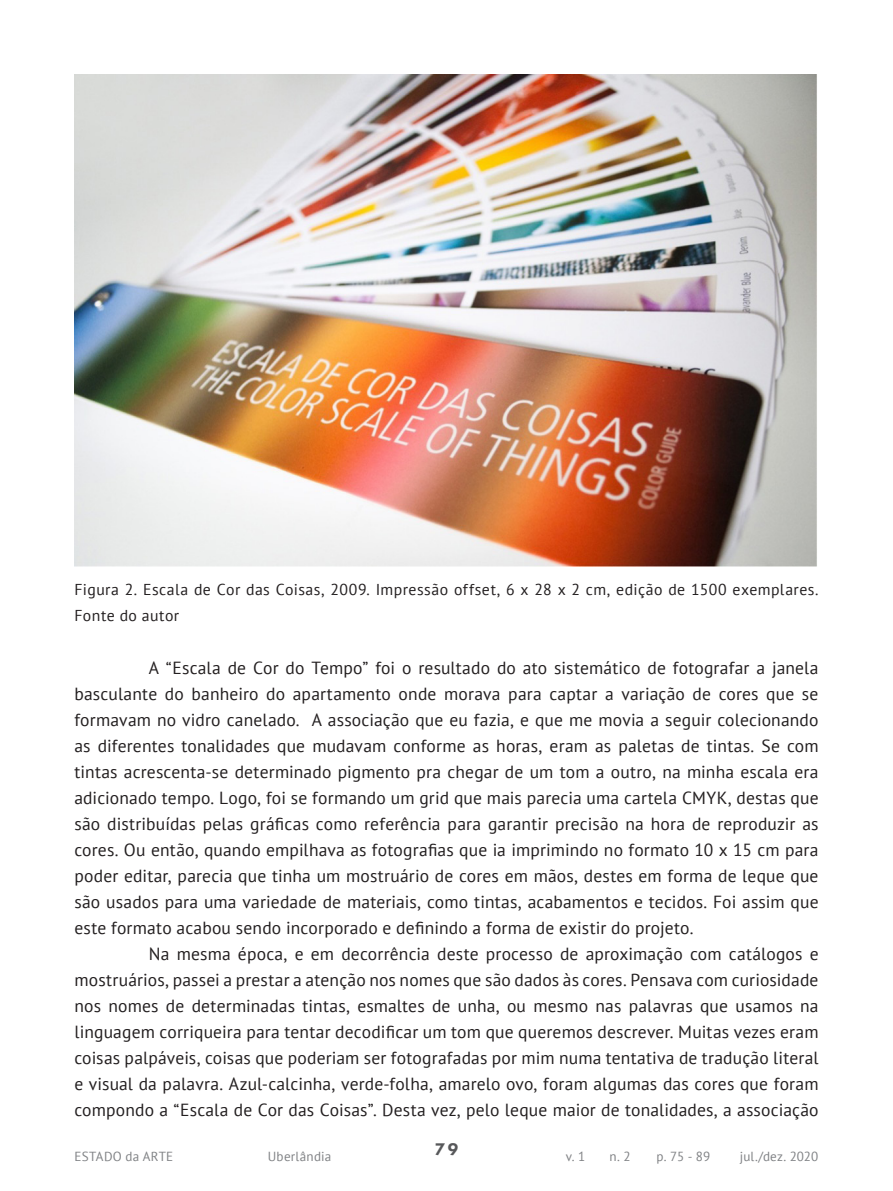
<style>
.page{position:relative;width:893px;height:1191px;background:#fff}
.page>*{position:absolute;margin:0;border:0;box-sizing:border-box;transform-origin:0 0}
.Artigo_-_TEXTO{font:17.5px/26.1px "PT Sans";letter-spacing:.01em;color:#231f20;text-align:justify}
.t1{font:800 17.5px "Futura PT";color:#57585a}
.Artigo_-_Legenda_Fig{font:15.75px/26.1px "PT Sans";letter-spacing:.03em;color:#231f20}
.t2{font:13.12px "PT Sans";letter-spacing:.015em;color:#808285}
</style>
<div class="page">
<img style="left:74px;top:74px;width:743px;height:493px">
<p class="Artigo_-_Legenda_Fig" style="left:74px;top:576px;width:746px">Figura 2. Escala de Cor das Coisas, 2009. Impressão offset, 6 x 28 x 2 cm, edição de 1500 exemplares.<br>Fonte do autor</p>
<p class="Artigo_-_TEXTO" style="left:74px;top:654px;width:746px;text-indent:74px">A “Escala de Cor do Tempo” foi o resultado do ato sistemático de fotografar a janela basculante do banheiro do apartamento onde morava para captar a variação de cores que se formavam no vidro canelado. A associação que eu fazia, e que me movia a seguir colecionando as diferentes tonalidades que mudavam conforme as horas, eram as paletas de tintas. Se com tintas acrescenta-se determinado pigmento pra chegar de um tom a outro, na minha escala era adicionado tempo. Logo, foi se formando um grid que mais parecia uma cartela CMYK, destas que são distribuídas pelas gráficas como referência para garantir precisão na hora de reproduzir as cores. Ou então, quando empilhava as fotografias que ia imprimindo no formato 10 x 15 cm para poder editar, parecia que tinha um mostruário de cores em mãos, destes em forma de leque que são usados para uma variedade de materiais, como tintas, acabamentos e tecidos. Foi assim que este formato acabou sendo incorporado e definindo a forma de existir do projeto.</p>
<p class="Artigo_-_TEXTO" style="left:74px;top:940px;width:746px;text-indent:74px">Na mesma época, e em decorrência deste processo de aproximação com catálogos e mostruários, passei a prestar a atenção nos nomes que são dados às cores. Pensava com curiosidade nos nomes de determinadas tintas, esmaltes de unha, ou mesmo nas palavras que usamos na linguagem corriqueira para tentar decodificar um tom que queremos descrever. Muitas vezes eram coisas palpáveis, coisas que poderiam ser fotografadas por mim numa tentativa de tradução literal e visual da palavra. Azul-calcinha, verde-folha, amarelo ovo, foram algumas das cores que foram compondo a “Escala de Cor das Coisas”. Desta vez, pelo leque maior de tonalidades, a associação</p>
<p class="t1" style="left:435px;top:1138px;width:25px">79</p>
<p class="t2" style="left:74px;top:1148px;width:100px">ESTADO da ARTE</p>
<p class="t2" style="left:268px;top:1148px;width:65px">Uberlândia</p>
<p class="t2" style="left:566px;top:1148px;width:21px">v. 1</p>
<p class="t2" style="left:610px;top:1148px;width:23px">n. 2</p>
<p class="t2" style="left:656px;top:1148px;width:55px">p. 75 - 89</p>
<p class="t2" style="left:740px;top:1148px;width:80px">jul./dez. 2020</p>
</div>
